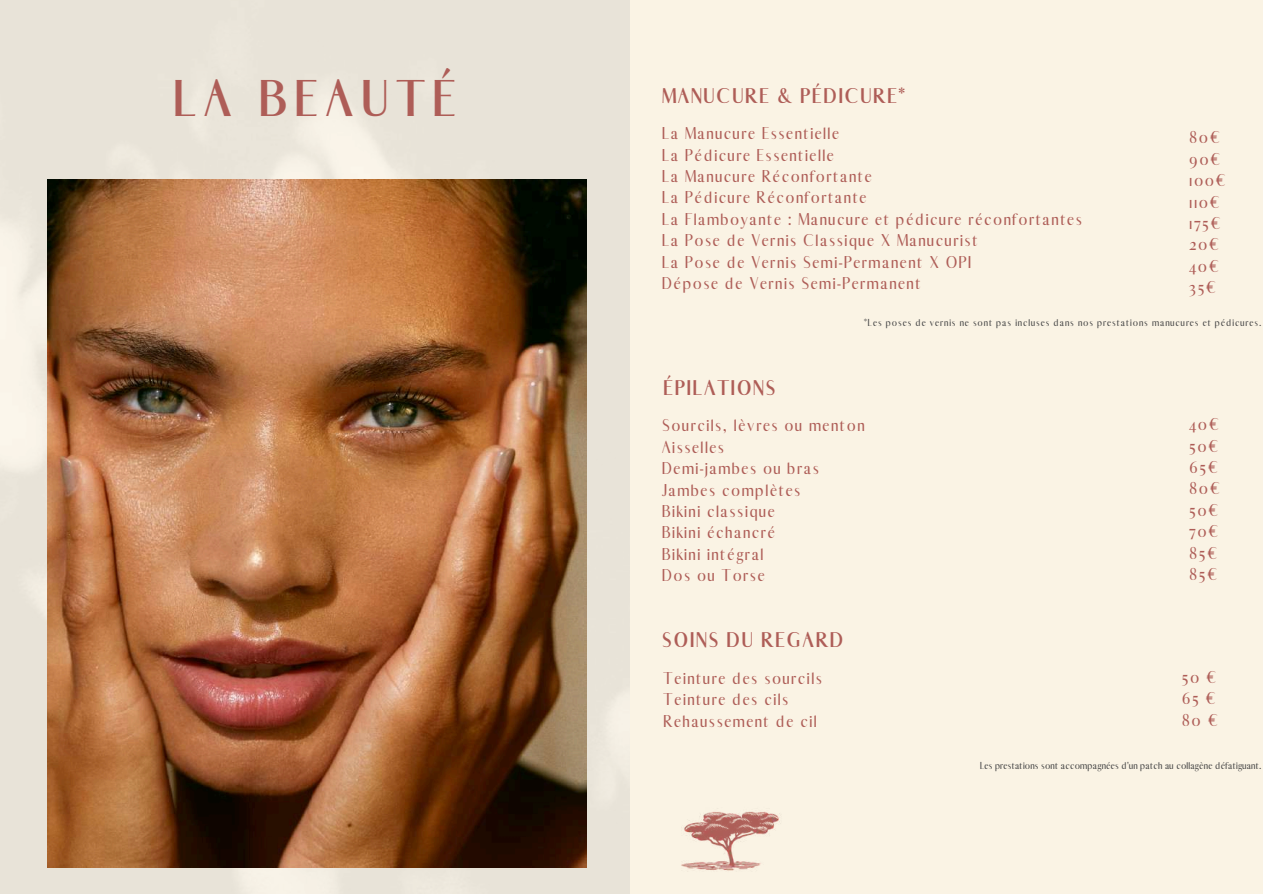
<style>
.page{position:relative;width:1263px;height:894px;background:#fff}
.page>*{position:absolute;margin:0;border:0;box-sizing:border-box;transform-origin:0 0}
.t1{font:700 49.5px "Abiah";letter-spacing:.16em;color:#ae5d57}
.t2{font:700 20.4px "Abiah";letter-spacing:.09em;color:#ae5d57}
.t3{font:16.5px/21.3px "Abiah";letter-spacing:.09em;color:#ae5d57}
.t4{font:9.75px "Abiah";letter-spacing:.09em;color:#474747}
.t5{font:9.75px "Abiah";letter-spacing:.015em;color:#474747}
</style>
<div class="page">
<div style="left:0;top:0;width:1263px;height:893px;background:#faf3e4"></div>
<img style="left:681px;top:811px;width:99px;height:60px">
<img style="left:0;top:0;width:630px;height:893px">
<img style="left:47px;top:179px;width:539px;height:688px">
<h1 class="t1" style="left:173px;top:69px;width:284px">LA BEAUTÉ</h1>
<p class="t2" style="left:662px;top:84px;width:244px">MANUCURE &amp; PÉDICURE*</p>
<p class="t3" style="left:662px;top:123px;width:421px">La Manucure Essentielle<br>La Pédicure Essentielle<br>La Manucure Réconfortante<br>La Pédicure Réconfortante<br>La Flamboyante : Manucure et pédicure réconfortantes La Pose de Vernis Classique X Manucurist<br>La Pose de Vernis Semi-Permanent X OPI<br>Dépose de Vernis Semi-Permanent</p>
<p class="t3" style="left:1189px;top:127px;width:38px">80€<br>90€<br>100€<br>110€<br>175€<br>20€<br>40€<br>35€</p>
<p class="t4" style="left:864px;top:317px;width:399px">*Les poses de vernis ne sont pas incluses dans nos prestations manucures et pédicures.</p>
<p class="t2" style="left:664px;top:376px;width:113px">ÉPILATIONS</p>
<p class="t3" style="left:662px;top:415px;width:204px">Sourcils, lèvres ou menton<br>Aisselles<br>Demi-jambes ou bras<br>Jambes complètes<br>Bikini classique<br>Bikini échancré<br>Bikini intégral<br>Dos ou Torse</p>
<p class="t3" style="left:1189px;top:414px;width:32px">40€<br>50€<br>65€<br>80€<br>50€<br>70€<br>85€<br>85€</p>
<p class="t2" style="left:662px;top:627px;width:182px">SOINS DU REGARD</p>
<p class="t3" style="left:664px;top:667px;width:160px">Teinture des sourcils<br>Teinture des cils<br>Rehaussement de cil</p>
<p class="t3" style="left:1182px;top:666px;width:38px">50 €<br>65 €<br>80 €</p>
<p class="t5" style="left:980px;top:759px;width:283px">Les prestations sont accompagnées d'un patch au collagène défatiguant.</p>
</div>
